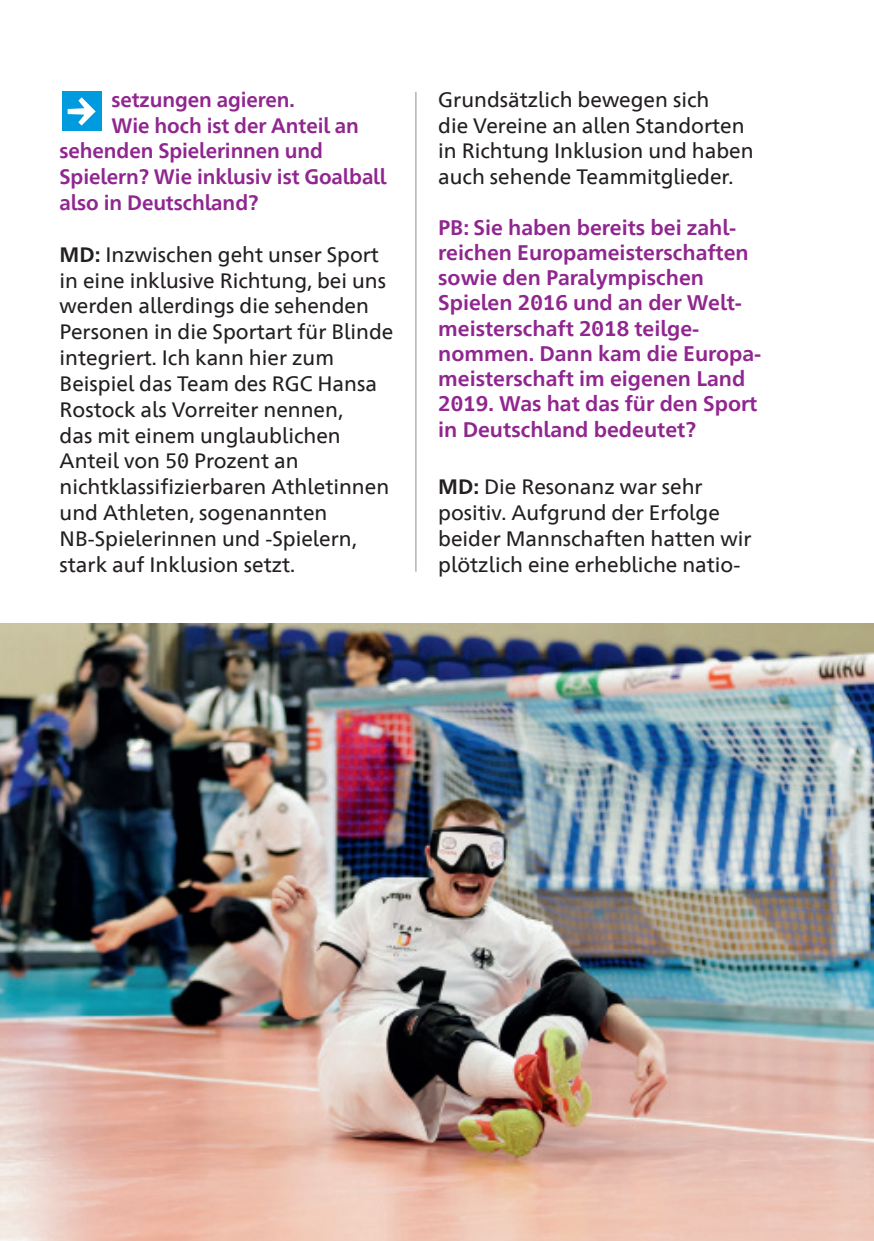
<style>
.page{position:relative;width:874px;height:1241px;background:#fff}
.page>*{position:absolute;margin:0;border:0;box-sizing:border-box;transform-origin:0 0}
.t1{font:700 21px/25.2px "Frutiger Neue 1450 Pro";color:#90268f}
.t2{font:20.82px/25.9px "Frutiger Neue 1450 Pro";color:#231f20}
.t3{font:700 20.82px "Frutiger Neue 1450 Pro";letter-spacing:-.005em;color:#90268f}
.s1{font-weight:700}
</style>
<div class="page">
<hr style="left:415px;top:92px;width:1px;height:479px;background:#a8a9ad">
<div style="left:62px;top:91px;width:39px;height:40px;background:#009bde"></div>
<svg style="left:68px;top:97px;width:28px;height:28px"></svg>
<img style="left:0;top:623px;width:873px;height:617px">
<p class="t3" style="left:111px;top:84px;width:185px">setzungen agieren.</p>
<p class="t3" style="left:111px;top:110px;width:249px">Wie hoch ist der Anteil an</p>
<p class="t3" style="left:60px;top:136px;width:265px">sehenden Spielerinnen und</p>
<p class="t3" style="left:60px;top:162px;width:328px">Spielern? Wie inklusiv ist Goalball</p>
<p class="t3" style="left:60px;top:188px;width:200px">also in Deutschland?</p>
<p class="t2" style="left:60px;top:240px;width:335px"><span class="s1">MD:</span> Inzwischen geht unser Sport in eine inklusive Richtung, bei uns werden allerdings die sehenden<br>Personen in die Sportart für Blinde integriert. Ich kann hier zum<br>Beispiel das Team des RGC Hansa<br>Rostock als Vorreiter nennen,<br>das mit einem unglaublichen<br>Anteil von 50 Prozent an nichtklassifizierbaren Athletinnen und Athleten, sogenannten<br>NB-Spielerinnen und -Spielern, stark auf Inklusion setzt.</p>
<p class="t2" style="left:438px;top:85px;width:317px">Grundsätzlich bewegen sich<br>die Vereine an allen Standorten in Richtung Inklusion und haben auch sehende Teammitglieder.</p>
<p class="t1" style="left:438px;top:213px;width:324px">PB: Sie haben bereits bei zahl&shy;reichen Europameisterschaften sowie den Paralympischen<br>Spielen 2016 und an der Welt&shy;meisterschaft 2018 teilge&shy;nommen. Dann kam die Europa&shy;meisterschaft im eigenen Land<br>2019. Was hat das für den Sport in Deutschland bedeutet?</p>
<p class="t2" style="left:438px;top:472px;width:315px"><span class="s1">MD:</span> Die Resonanz war sehr positiv. Aufgrund der Erfolge beider Mannschaften hatten wir plötzlich eine erhebliche natio-</p>
</div>
